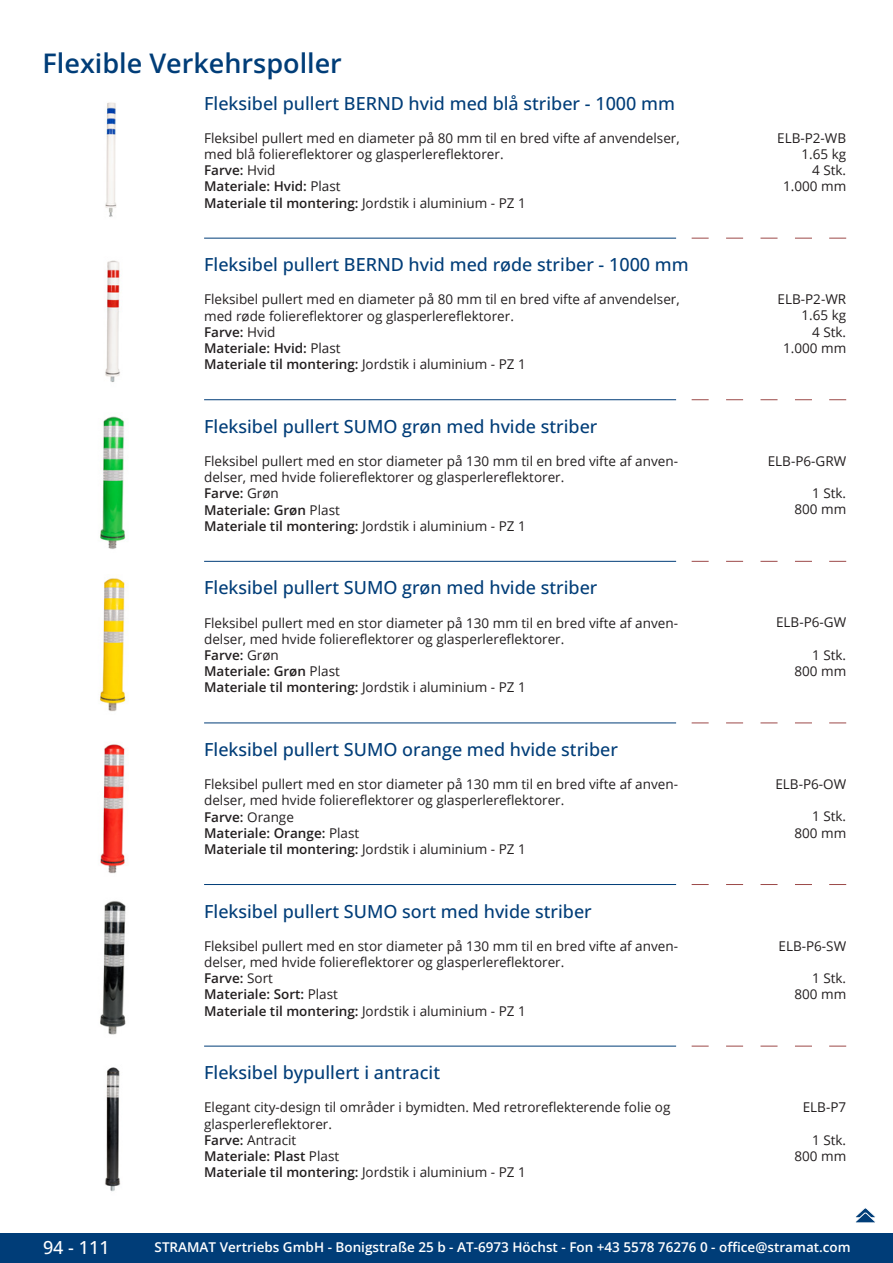
<style>
.page{position:relative;width:893px;height:1263px;background:#fff}
.page>*{position:absolute;margin:0;border:0;box-sizing:border-box;transform-origin:0 0}
.GruppeName{font:600 27px "Open Sans";color:#003d78}
.ArtikelName{font:500 18px "Open Sans";color:#003d78}
.t1{font:500 18px "Open Sans";color:#fff}
.Beschreibung{font:13.5px/16.2px "Open Sans";color:#231f20}
.ArtikelNummer{font:13.5px "Open Sans";color:#231f20}
.t2{font:600 13.5px "Open Sans";color:#fff}
.s1{font-weight:600}
</style>
<div class="page">
<div style="left:0;top:1233px;width:893px;height:30px;background:#003d78"></div>
<img style="left:105px;top:102px;width:12px;height:115px">
<img style="left:105px;top:260px;width:15px;height:122px">
<svg style="left:692px;top:238px;width:17px;height:1px"></svg>
<svg style="left:726px;top:238px;width:17px;height:1px"></svg>
<svg style="left:760px;top:238px;width:17px;height:1px"></svg>
<svg style="left:795px;top:238px;width:17px;height:1px"></svg>
<svg style="left:829px;top:238px;width:17px;height:1px"></svg>
<hr style="left:204px;top:238px;width:472px;height:1px;background:#003d78">
<img style="left:100px;top:416px;width:26px;height:133px">
<svg style="left:692px;top:399px;width:17px;height:1px"></svg>
<svg style="left:726px;top:399px;width:17px;height:1px"></svg>
<svg style="left:760px;top:399px;width:17px;height:1px"></svg>
<svg style="left:795px;top:399px;width:17px;height:1px"></svg>
<svg style="left:829px;top:399px;width:17px;height:1px"></svg>
<hr style="left:204px;top:399px;width:472px;height:1px;background:#003d78">
<img style="left:100px;top:578px;width:26px;height:134px">
<svg style="left:692px;top:561px;width:17px;height:1px"></svg>
<svg style="left:726px;top:561px;width:17px;height:1px"></svg>
<svg style="left:760px;top:561px;width:17px;height:1px"></svg>
<svg style="left:795px;top:561px;width:17px;height:1px"></svg>
<svg style="left:829px;top:561px;width:17px;height:1px"></svg>
<hr style="left:204px;top:561px;width:472px;height:1px;background:#003d78">
<img style="left:100px;top:744px;width:25px;height:130px">
<svg style="left:692px;top:723px;width:17px;height:1px"></svg>
<svg style="left:726px;top:723px;width:17px;height:1px"></svg>
<svg style="left:760px;top:723px;width:17px;height:1px"></svg>
<svg style="left:795px;top:723px;width:17px;height:1px"></svg>
<svg style="left:829px;top:723px;width:17px;height:1px"></svg>
<hr style="left:204px;top:723px;width:472px;height:1px;background:#003d78">
<img style="left:100px;top:901px;width:26px;height:134px">
<svg style="left:692px;top:884px;width:17px;height:1px"></svg>
<svg style="left:726px;top:884px;width:17px;height:1px"></svg>
<svg style="left:760px;top:884px;width:17px;height:1px"></svg>
<svg style="left:795px;top:884px;width:17px;height:1px"></svg>
<svg style="left:829px;top:884px;width:17px;height:1px"></svg>
<hr style="left:204px;top:884px;width:472px;height:1px;background:#003d78">
<img style="left:105px;top:1067px;width:16px;height:125px">
<svg style="left:692px;top:1046px;width:17px;height:1px"></svg>
<svg style="left:726px;top:1046px;width:17px;height:1px"></svg>
<svg style="left:760px;top:1046px;width:17px;height:1px"></svg>
<svg style="left:795px;top:1046px;width:17px;height:1px"></svg>
<svg style="left:829px;top:1046px;width:17px;height:1px"></svg>
<hr style="left:204px;top:1046px;width:472px;height:1px;background:#003d78">
<svg style="left:855px;top:1208px;width:21px;height:15px"></svg>
<p class="GruppeName" style="left:43px;top:44px;width:301px">Flexible Verkehrspoller</p>
<p class="ArtikelName" style="left:204px;top:91px;width:472px">Fleksibel pullert BERND hvid med blå striber - 1000 mm</p>
<p class="Beschreibung" style="left:204px;top:129px;width:477px">Fleksibel pullert med en diameter på 80 mm til en bred vifte af anvendelser, med blå foliereflektorer og glasperlereflektorer.<br><span class="s1">Farve:</span> Hvid<br><span class="s1">Materiale: Hvid:</span> Plast<br><span class="s1">Materiale til montering:</span> Jordstik i aluminium - PZ 1</p>
<p class="ArtikelNummer" style="left:777px;top:128px;width:71px">ELB-P2-WB</p>
<p class="ArtikelNummer" style="left:801px;top:145px;width:46px">1.65 kg</p>
<p class="ArtikelNummer" style="left:812px;top:161px;width:36px">4 Stk.</p>
<p class="ArtikelNummer" style="left:783px;top:177px;width:65px">1.000 mm</p>
<p class="ArtikelName" style="left:204px;top:252px;width:486px">Fleksibel pullert BERND hvid med røde striber - 1000 mm</p>
<p class="Beschreibung" style="left:204px;top:291px;width:477px">Fleksibel pullert med en diameter på 80 mm til en bred vifte af anvendelser, med røde foliereflektorer og glasperlereflektorer.<br><span class="s1">Farve:</span> Hvid<br><span class="s1">Materiale: Hvid:</span> Plast<br><span class="s1">Materiale til montering:</span> Jordstik i aluminium - PZ 1</p>
<p class="ArtikelNummer" style="left:778px;top:290px;width:70px">ELB-P2-WR</p>
<p class="ArtikelNummer" style="left:801px;top:306px;width:46px">1.65 kg</p>
<p class="ArtikelNummer" style="left:812px;top:322px;width:36px">4 Stk.</p>
<p class="ArtikelNummer" style="left:783px;top:339px;width:65px">1.000 mm</p>
<p class="ArtikelName" style="left:204px;top:414px;width:395px">Fleksibel pullert SUMO grøn med hvide striber</p>
<p class="Beschreibung" style="left:204px;top:453px;width:474px">Fleksibel pullert med en stor diameter på 130 mm til en bred vifte af anven&shy;delser, med hvide foliereflektorer og glasperlereflektorer.<br><span class="s1">Farve:</span> Grøn<br><span class="s1">Materiale: Grøn</span> Plast<br><span class="s1">Materiale til montering:</span> Jordstik i aluminium - PZ 1</p>
<p class="ArtikelNummer" style="left:768px;top:452px;width:80px">ELB-P6-GRW</p>
<p class="ArtikelNummer" style="left:812px;top:484px;width:36px">1 Stk.</p>
<p class="ArtikelNummer" style="left:794px;top:500px;width:53px">800 mm</p>
<p class="ArtikelName" style="left:204px;top:575px;width:395px">Fleksibel pullert SUMO grøn med hvide striber</p>
<p class="Beschreibung" style="left:204px;top:614px;width:474px">Fleksibel pullert med en stor diameter på 130 mm til en bred vifte af anven&shy;delser, med hvide foliereflektorer og glasperlereflektorer.<br><span class="s1">Farve:</span> Grøn<br><span class="s1">Materiale: Grøn</span> Plast<br><span class="s1">Materiale til montering:</span> Jordstik i aluminium - PZ 1</p>
<p class="ArtikelNummer" style="left:776px;top:613px;width:72px">ELB-P6-GW</p>
<p class="ArtikelNummer" style="left:812px;top:646px;width:36px">1 Stk.</p>
<p class="ArtikelNummer" style="left:794px;top:662px;width:53px">800 mm</p>
<p class="ArtikelName" style="left:204px;top:737px;width:415px">Fleksibel pullert SUMO orange med hvide striber</p>
<p class="Beschreibung" style="left:204px;top:776px;width:474px">Fleksibel pullert med en stor diameter på 130 mm til en bred vifte af anven&shy;delser, med hvide foliereflektorer og glasperlereflektorer.<br><span class="s1">Farve:</span> Orange<br><span class="s1">Materiale: Orange:</span> Plast<br><span class="s1">Materiale til montering:</span> Jordstik i aluminium - PZ 1</p>
<p class="ArtikelNummer" style="left:775px;top:775px;width:72px">ELB-P6-OW</p>
<p class="ArtikelNummer" style="left:812px;top:807px;width:36px">1 Stk.</p>
<p class="ArtikelNummer" style="left:794px;top:823px;width:53px">800 mm</p>
<p class="ArtikelName" style="left:204px;top:899px;width:389px">Fleksibel pullert SUMO sort med hvide striber</p>
<p class="Beschreibung" style="left:204px;top:937px;width:474px">Fleksibel pullert med en stor diameter på 130 mm til en bred vifte af anven&shy;delser, med hvide foliereflektorer og glasperlereflektorer.<br><span class="s1">Farve:</span> Sort<br><span class="s1">Materiale: Sort:</span> Plast<br><span class="s1">Materiale til montering:</span> Jordstik i aluminium - PZ 1</p>
<p class="ArtikelNummer" style="left:778px;top:936px;width:69px">ELB-P6-SW</p>
<p class="ArtikelNummer" style="left:812px;top:969px;width:36px">1 Stk.</p>
<p class="ArtikelNummer" style="left:794px;top:985px;width:53px">800 mm</p>
<p class="ArtikelName" style="left:204px;top:1060px;width:238px">Fleksibel bypullert i antracit</p>
<p class="Beschreibung" style="left:204px;top:1099px;width:468px">Elegant city-design til områder i bymidten. Med retroreflekterende folie og glasperlereflektorer.<br><span class="s1">Farve:</span> Antracit<br><span class="s1">Materiale: Plast</span> Plast<br><span class="s1">Materiale til montering:</span> Jordstik i aluminium - PZ 1</p>
<p class="ArtikelNummer" style="left:803px;top:1098px;width:45px">ELB-P7</p>
<p class="ArtikelNummer" style="left:812px;top:1130px;width:36px">1 Stk.</p>
<p class="ArtikelNummer" style="left:794px;top:1147px;width:53px">800 mm</p>
<h2 class="t1" style="left:43px;top:1234px;width:68px">94 - 111</h2>
<p class="t2" style="left:155px;top:1238px;width:698px">STRAMAT Vertriebs GmbH - Bonigstraße 25 b - AT-6973 Höchst - Fon +43 5578 76276 0 - office@stramat.com</p>
</div>
